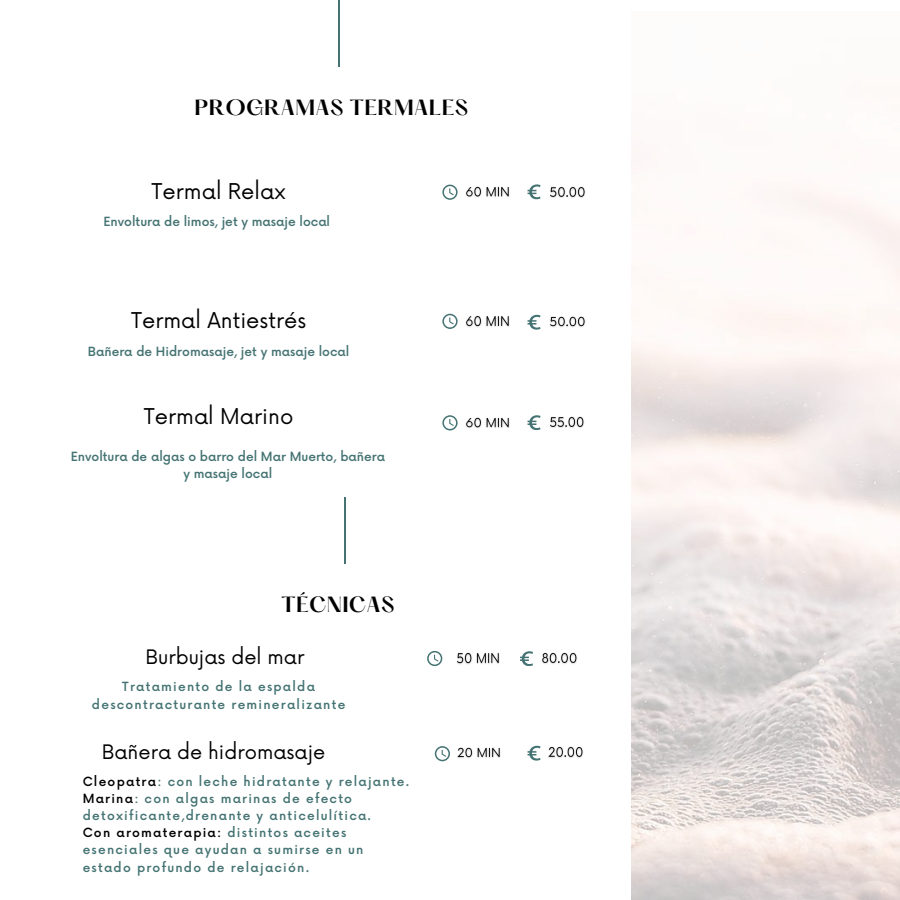
<style>
.page{position:relative;width:900px;height:900px;background:#fff}
.page>*{position:absolute;margin:0;border:0;box-sizing:border-box;transform-origin:0 0}
.t1{font:21.2px "Now";color:#000}
.t2{font:19.48px "Now";color:#000}
.t3{font:600 19.24px "Hatton";letter-spacing:.015em;color:#000}
.t4{font:500 12.36px/17.1px "Now";letter-spacing:.1em;color:#457373;text-align:center}
.t5{font:500 12.36px/17.2px "Now";color:#457373;text-align:center}
.s1{color:#000}
</style>
<div class="page">
<img style="left:631px;top:149px;width:269px;height:751px">
<svg style="left:442px;top:185px;width:16px;height:15px"></svg>
<svg style="left:528px;top:184px;width:12px;height:15px"></svg>
<img style="left:465px;top:186px;width:45px;height:12px">
<img style="left:550px;top:186px;width:35px;height:12px">
<hr style="left:338px;top:0;width:1px;height:67px;background:#457373">
<svg style="left:442px;top:314px;width:16px;height:15px"></svg>
<img style="left:465px;top:315px;width:45px;height:12px">
<svg style="left:528px;top:315px;width:12px;height:15px"></svg>
<img style="left:550px;top:316px;width:35px;height:12px">
<svg style="left:442px;top:415px;width:16px;height:15px"></svg>
<img style="left:465px;top:417px;width:45px;height:12px">
<svg style="left:528px;top:415px;width:12px;height:15px"></svg>
<img style="left:550px;top:416px;width:34px;height:12px">
<hr style="left:345px;top:498px;width:1px;height:66px;background:#457373">
<svg style="left:427px;top:651px;width:15px;height:15px"></svg>
<img style="left:457px;top:652px;width:43px;height:13px">
<svg style="left:520px;top:651px;width:13px;height:15px"></svg>
<img style="left:541px;top:652px;width:36px;height:12px">
<svg style="left:528px;top:746px;width:12px;height:14px"></svg>
<img style="left:548px;top:746px;width:35px;height:12px">
<svg style="left:435px;top:746px;width:15px;height:15px"></svg>
<img style="left:457px;top:747px;width:44px;height:12px">
<h3 class="t3" style="left:194px;top:98px;width:275px">PROGRAMAS TERMALES</h3>
<h1 class="t1" style="left:152px;top:179px;width:136px">Termal Relax</h1>
<p class="t5" style="left:103px;top:214px;width:228px">Envoltura de limos, jet y masaje local</p>
<h1 class="t1" style="left:131px;top:309px;width:177px">Termal Antiestrés</h1>
<p class="t5" style="left:88px;top:344px;width:263px">Bañera de Hidromasaje, jet y masaje local</p>
<h1 class="t1" style="left:144px;top:405px;width:151px">Termal Marino</h1>
<p class="t5" style="left:71px;top:449px;width:316px">Envoltura de algas o barro del Mar Muerto, bañera y masaje local</p>
<h3 class="t3" style="left:281px;top:596px;width:115px">TÉCNICAS</h3>
<h2 class="t2" style="left:145px;top:646px;width:160px">Burbujas del mar</h2>
<p class="t4" style="left:92px;top:679px;width:255px">Tratamiento de la espalda descontracturante remineralizante</p>
<h2 class="t2" style="left:102px;top:741px;width:225px">Bañera de hidromasaje</h2>
<p class="t4" style="left:83px;top:774px;width:328px;text-align:left"><span class="s1">Cleopatra</span>: con leche hidratante y relajante.<br><span class="s1">Marina</span>: con algas marinas de efecto detoxificante,drenante y anticelulítica.<br><span class="s1">Con aromaterapia:</span> distintos aceites esenciales que ayudan a sumirse en un estado profundo de relajación.</p>
</div>
